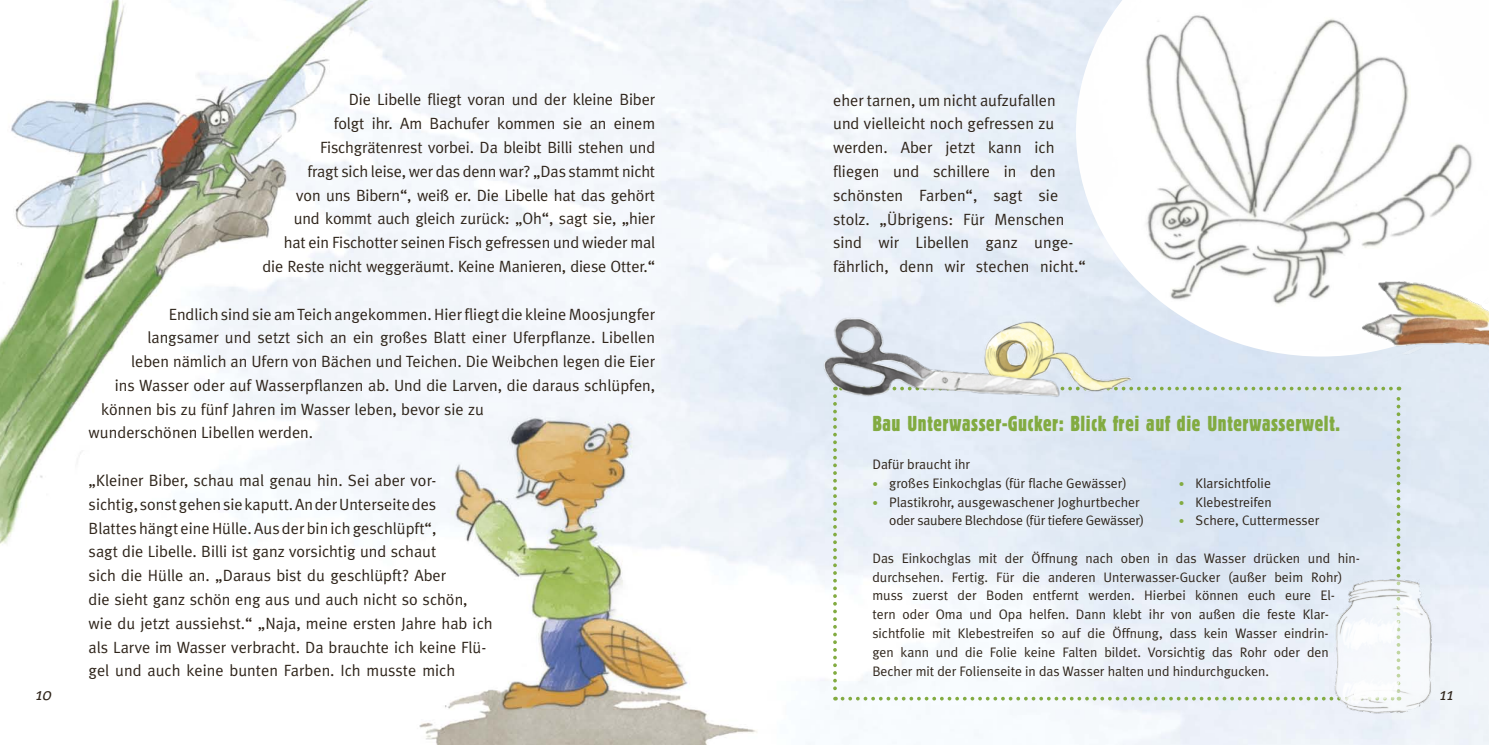
<style>
.page{position:relative;width:1489px;height:745px;background:#fff}
.page>*{position:absolute;margin:0;border:0;box-sizing:border-box;transform-origin:0 0}
.t1{font:22.5px "Block D Regu Extr Cond";letter-spacing:.03em;color:#82ab41}
.t2{font:italic 17.5px "Meta";color:#2f251b}
.t3{font:16.25px/23.8px "Meta";color:#2f251b}
.t4{font:13.75px/18.8px "Meta";color:#2f251b}
.t5{font:13.75px "Meta";letter-spacing:-.02em;color:#2f251b}
.s1{font-size:11.25px;color:#82ab41}
</style>
<div class="page">
<img style="left:0;top:0;width:1488px;height:744px">
<svg style="left:833px;top:402px;width:3px;height:298px"></svg>
<svg style="left:842px;top:696px;width:486px;height:4px"></svg>
<svg style="left:1396px;top:386px;width:4px;height:187px"></svg>
<svg style="left:1134px;top:386px;width:256px;height:4px"></svg>
<img style="left:1075px;top:0;width:413px;height:351px">
<img style="left:1328px;top:573px;width:120px;height:140px">
<img style="left:1063px;top:318px;width:71px;height:74px">
<img style="left:815px;top:314px;width:248px;height:88px">
<img style="left:1327px;top:256px;width:161px;height:106px">
<p class="t3" style="left:262px;top:88px;width:394px;text-align:right">Die Libelle fliegt voran und der kleine Biber<br>folgt ihr. Am Bachufer kommen sie an einem Fischgrätenrest vorbei. Da bleibt Billi stehen und<br>fragt sich leise, wer das denn war? „Das stammt nicht<br>von uns Bibern“, weiß er. Die Libelle hat das gehört<br>und kommt auch gleich zurück: „Oh“, sagt sie, „hier<br>hat ein Fischotter seinen Fisch gefressen und wieder mal die Reste nicht weggeräumt. Keine Manieren, diese Otter.“</p>
<p class="t3" style="left:169px;top:301px;width:488px">Endlich sind sie am Teich angekommen. Hier fliegt die kleine Moosjungfer</p>
<p class="t3" style="left:147px;top:325px;width:509px">langsamer und setzt sich an ein großes Blatt einer Uferpflanze. Libellen</p>
<p class="t3" style="left:131px;top:349px;width:525px">leben nämlich an Ufern von Bächen und Teichen. Die Weibchen legen die Eier</p>
<p class="t3" style="left:115px;top:373px;width:542px">ins Wasser oder auf Wasserpflanzen ab. Und die Larven, die daraus schlüpfen,</p>
<p class="t3" style="left:101px;top:397px;width:384px">können bis zu fünf Jahren im Wasser leben, bevor sie zu</p>
<p class="t3" style="left:89px;top:420px;width:226px">wunderschönen Libellen werden.</p>
<p class="t3" style="left:89px;top:468px;width:405px">„Kleiner Biber, schau mal genau hin. Sei aber vor-<br>sichtig, sonst gehen sie kaputt. An der Unterseite des<br>Blattes hängt eine Hülle. Aus der bin ich geschlüpft“,<br>sagt die Libelle. Billi ist ganz vorsichtig und schaut<br>sich die Hülle an. „Daraus bist du geschlüpft? Aber<br>die sieht ganz schön eng aus und auch nicht so schön, wie du jetzt aussiehst.“ „Naja, meine ersten Jahre hab ich als Larve im Wasser verbracht. Da brauchte ich keine Flü&shy;gel und auch keine bunten Farben. Ich musste mich</p>
<p class="t3" style="left:833px;top:88px;width:254px">eher tarnen, um nicht aufzufallen und vielleicht noch gefressen zu werden. Aber jetzt kann ich fliegen und schillere in den schönsten Farben“, sagt sie stolz. „Übrigens: Für Menschen sind wir Libellen ganz unge&shy;fährlich, denn wir stechen nicht.“</p>
<h1 class="t1" style="left:872px;top:412px;width:469px">Bau Unterwasser-Gucker: Blick frei auf die Unterwasserwelt.</h1>
<p class="t4" style="left:872px;top:454px;width:99px">Dafür braucht ihr</p>
<p class="t4" style="left:872px;top:473px;width:256px"><span class="s1">•</span> großes Einkochglas (für flache Gewässer)</p>
<p class="t4" style="left:1178px;top:473px;width:94px"><span class="s1">•</span> Klarsichtfolie</p>
<p class="t4" style="left:872px;top:492px;width:269px"><span class="s1">•</span> Plastikrohr, ausgewaschener Joghurtbecher</p>
<p class="t4" style="left:1178px;top:492px;width:95px"><span class="s1">•</span> Klebestreifen</p>
<p class="t5" style="left:889px;top:512px;width:256px">oder saubere Blechdose (für tiefere Gewässer)</p>
<p class="t4" style="left:1178px;top:510px;width:142px"><span class="s1">•</span> Schere, Cuttermesser</p>
<p class="t4" style="left:872px;top:548px;width:489px">Das Einkochglas mit der Öffnung nach oben in das Wasser drücken und hin&shy;durchsehen. Fertig. Für die anderen Unterwasser-Gucker (außer beim Rohr) muss zuerst der Boden entfernt werden. Hierbei können euch eure El&shy;tern oder Oma und Opa helfen. Dann klebt ihr von außen die feste Klar&shy;sichtfolie mit Klebestreifen so auf die Öffnung, dass kein Wasser eindrin-<br>gen kann und die Folie keine Falten bildet. Vorsichtig das Rohr oder den Becher mit der Folienseite in das Wasser halten und hindurchgucken.</p>
<p class="t2" style="left:35px;top:683px;width:18px">10</p>
<p class="t2" style="left:1439px;top:683px;width:16px">11</p>
</div>
